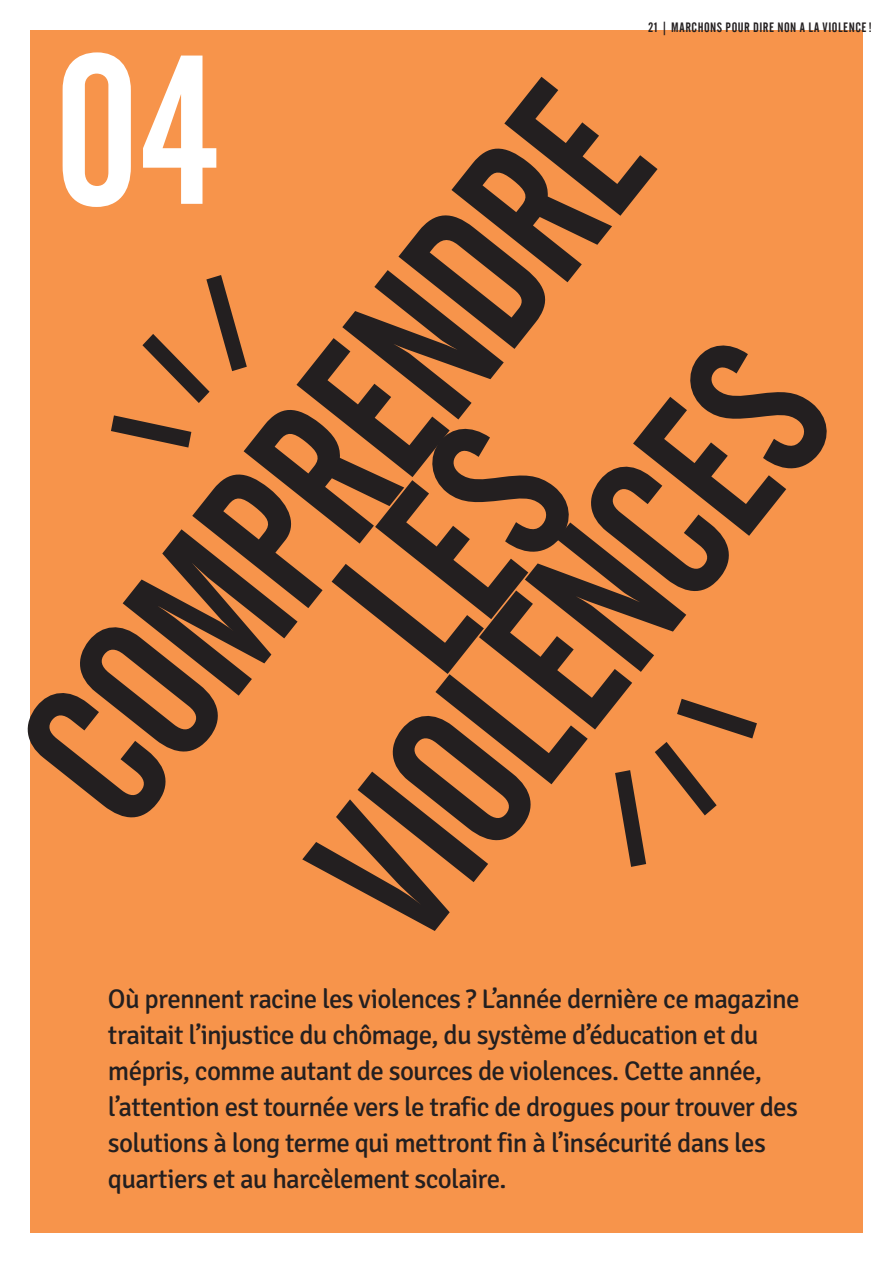
<style>
.page{position:relative;width:893px;height:1263px;background:#fff}
.page>*{position:absolute;margin:0;border:0;box-sizing:border-box;transform-origin:0 0}
.t1{font:210px/150.1px "Alternate Gothic No 2 BT";color:#231f20;text-align:center}
.t2{font:210px "Alternate Gothic No 2 BT";color:#fff}
.t3{font:27px/36px "Signika";letter-spacing:-.03em;color:#231f20}
.t4{font:13.5px "Alternate Gothic No 2 BT";letter-spacing:.035em;color:#231f20}
</style>
<div class="page">
<div style="left:15px;top:15px;width:863px;height:1233px;background:#f7944b"></div>
<div style="left:0;top:0;width:893px;height:1263px;border:30px solid #fff"></div>
<svg style="left:111px;top:415px;width:80px;height:32px"></svg>
<svg style="left:142px;top:275px;width:105px;height:128px"></svg>
<svg style="left:655px;top:699px;width:102px;height:116px"></svg>
<svg style="left:615px;top:770px;width:31px;height:97px"></svg>
<p class="t4" style="left:648px;top:19px;width:225px">21 | MARCHONS POUR DIRE NON A LA VIOLENCE!</p>
<h1 class="t2" style="left:54px;top:14px;width:169px">04</h1>
<h1 class="t1" style="left:12px;top:742px;width:859px;rotate:-51deg">COMPRENDRE<br>LES<br>VIOLENCES</h1>
<p class="t3" style="left:108px;top:981px;width:693px">Où prennent racine les violences ? L’année dernière ce magazine traitait l’injustice du chômage, du système d’éducation et du mépris, comme autant de sources de violences. Cette année, l’attention est tournée vers le trafic de drogues pour trouver des solutions à long terme qui mettront fin à l’insécurité dans les quartiers et au harcèlement scolaire.</p>
</div>
